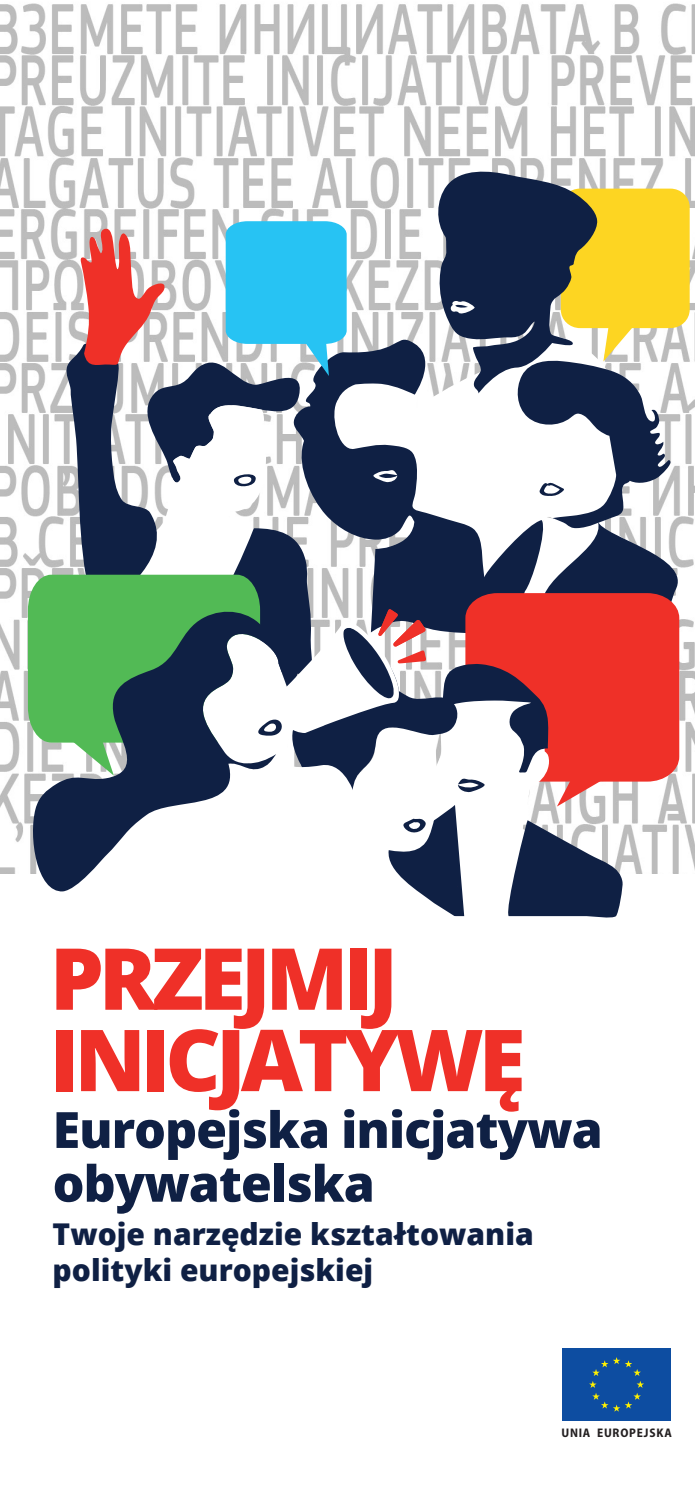
<style>
.page{position:relative;width:695px;height:1489px;background:#fff}
.page>*{position:absolute;margin:0;border:0;box-sizing:border-box;transform-origin:0 0}
.t1{font:800 85.5px/81.2px "Open Sans";letter-spacing:-.06em;color:#ef3028}
.t2{font:800 50px/53.8px "Open Sans";letter-spacing:-.02em;color:#0f2044}
.t3{font:800 30px/36px "Open Sans";color:#0f2044}
.t4{font:700 semi-condensed 12.5px "Myriad Pro";letter-spacing:.06em;color:#231f20}
</style>
<div class="page">
<img style="left:0;top:3px;width:694px;height:870px">
<svg style="left:28px;top:168px;width:666px;height:750px"></svg>
<div style="left:562px;top:1348px;width:109px;height:72px;background:#0d4da1"></div>
<svg style="left:589px;top:1357px;width:55px;height:54px"></svg>
<p class="t1" style="left:50px;top:933px;width:477px">PRZEJMIJ<br>INICJATYWĘ</p>
<p class="t2" style="left:53px;top:1100px;width:551px">Europejska inicjatywa obywatelska</p>
<p class="t3" style="left:53px;top:1214px;width:482px">Twoje narzędzie kształtowania polityki europejskiej</p>
<p class="t4" style="left:561px;top:1425px;width:112px">UNIA EUROPEJSKA</p>
</div>
